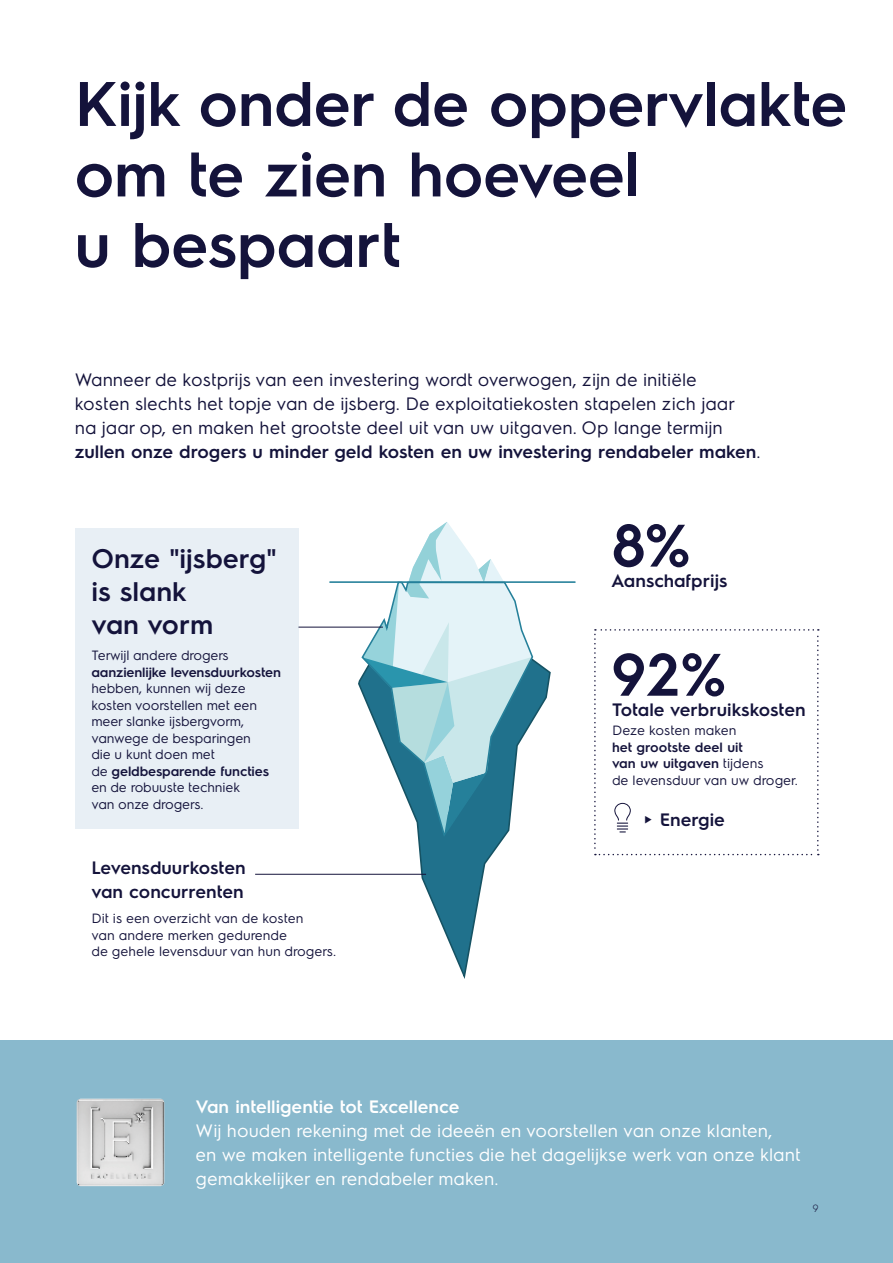
<style>
.page{position:relative;width:893px;height:1263px;background:#fff}
.page>*{position:absolute;margin:0;border:0;box-sizing:border-box;transform-origin:0 0}
.t1{font:600 63px/70.5px "Electrolux Sans";letter-spacing:-.01em;color:#14133b}
.t2{font:600 60px/129.1px "Electrolux Sans";color:#14133b}
.t3{font:600 27px/33px "Electrolux Sans";color:#14133b}
.t4{font:18px/24px "Electrolux Sans";color:#14133b}
.t5{font:18px/24px "Electrolux Sans";color:#fff}
.t6{font:600 18px/24px "Electrolux Sans";color:#14133b}
.t7{font:600 18px "Electrolux Sans";color:#fff}
.t8{font:13.5px/16.5px "Electrolux Sans";letter-spacing:-.01em;color:#14133b}
.t9{font:600 13.5px/16.5px "Electrolux Sans";letter-spacing:-.01em;color:#14133b}
.t10{font:300 10.5px "Electrolux Sans";color:#14133b}
.s1{font-weight:600}
.s2{font-weight:400}
</style>
<div class="page">
<div style="left:0;top:1040px;width:893px;height:223px;background:#89b9cd"></div>
<img style="left:77px;top:1099px;width:87px;height:87px">
<svg style="left:357px;top:626px;width:194px;height:353px"></svg>
<svg style="left:361px;top:522px;width:173px;height:317px"></svg>
<hr style="left:329px;top:581px;width:246px;height:2px;background:#25809a">
<svg style="left:594px;top:629px;width:225px;height:226px"></svg>
<div style="left:75px;top:529px;width:223px;height:300px;background:#e8eff5"></div>
<hr style="left:255px;top:874px;width:171px;height:1px;background:#14133b">
<hr style="left:298px;top:627px;width:85px;height:1px;background:#14133b">
<h1 class="t1" style="left:74px;top:64px;width:774px">Kijk onder de oppervlakte om te zien hoeveel<br>u bespaart</h1>
<p class="t4" style="left:75px;top:366px;width:687px">Wanneer de kostprijs van een investering wordt overwogen, zijn de initiële<br>kosten slechts het topje van de ijsberg. De exploitatiekosten stapelen zich jaar na jaar op, en maken het grootste deel uit van uw uitgaven. Op lange termijn <span class="s1">zullen onze drogers u minder geld kosten en uw investering rendabeler maken</span>.</p>
<h3 class="t3" style="left:91px;top:541px;width:187px">Onze "ijsberg" is slank<br>van vorm</h3>
<p class="t8" style="left:91px;top:646px;width:139px">Terwijl andere drogers</p>
<p class="t9" style="left:91px;top:663px;width:191px">aanzienlijke levensduurkosten</p>
<p class="t8" style="left:91px;top:679px;width:179px">hebben, kunnen wij deze kosten voorstellen met een meer slanke ijsbergvorm, vanwege de besparingen die u kunt doen met<br>de <span class="s1">geldbesparende functies </span>en de robuuste techniek<br>van onze drogers.</p>
<h3 class="t6" style="left:91px;top:855px;width:156px">Levensduurkosten van concurrenten</h3>
<p class="t8" style="left:91px;top:909px;width:246px">Dit is een overzicht van de kosten<br>van andere merken gedurende<br>de gehele levensduur van hun drogers.</p>
<h2 class="t2" style="left:611px;top:477px;width:117px">8%<br>92%</h2>
<h3 class="t6" style="left:612px;top:696px;width:195px">Totale verbruikskosten</h3>
<p class="t8" style="left:612px;top:721px;width:126px">Deze kosten maken</p>
<p class="t9" style="left:612px;top:738px;width:187px">het grootste deel uit<br>van uw uitgaven <span class="s2">tijdens<br>de levensduur van uw droger.</span></p>
<h3 class="t6" style="left:611px;top:568px;width:118px">Aanschafprijs</h3>
<h3 class="t6" style="left:643px;top:806px;width:83px">► Energie</h3>
<h3 class="t7" style="left:196px;top:1094px;width:265px">Van intelligentie tot Excellence</h3>
<h3 class="t5" style="left:196px;top:1118px;width:607px">Wij houden rekening met de ideeën en voorstellen van onze klanten,<br>en we maken intelligente functies die het dagelijkse werk van onze klant gemakkelijker en rendabeler maken.</h3>
<p class="t10" style="left:812px;top:1201px;width:8px">9</p>
</div>
